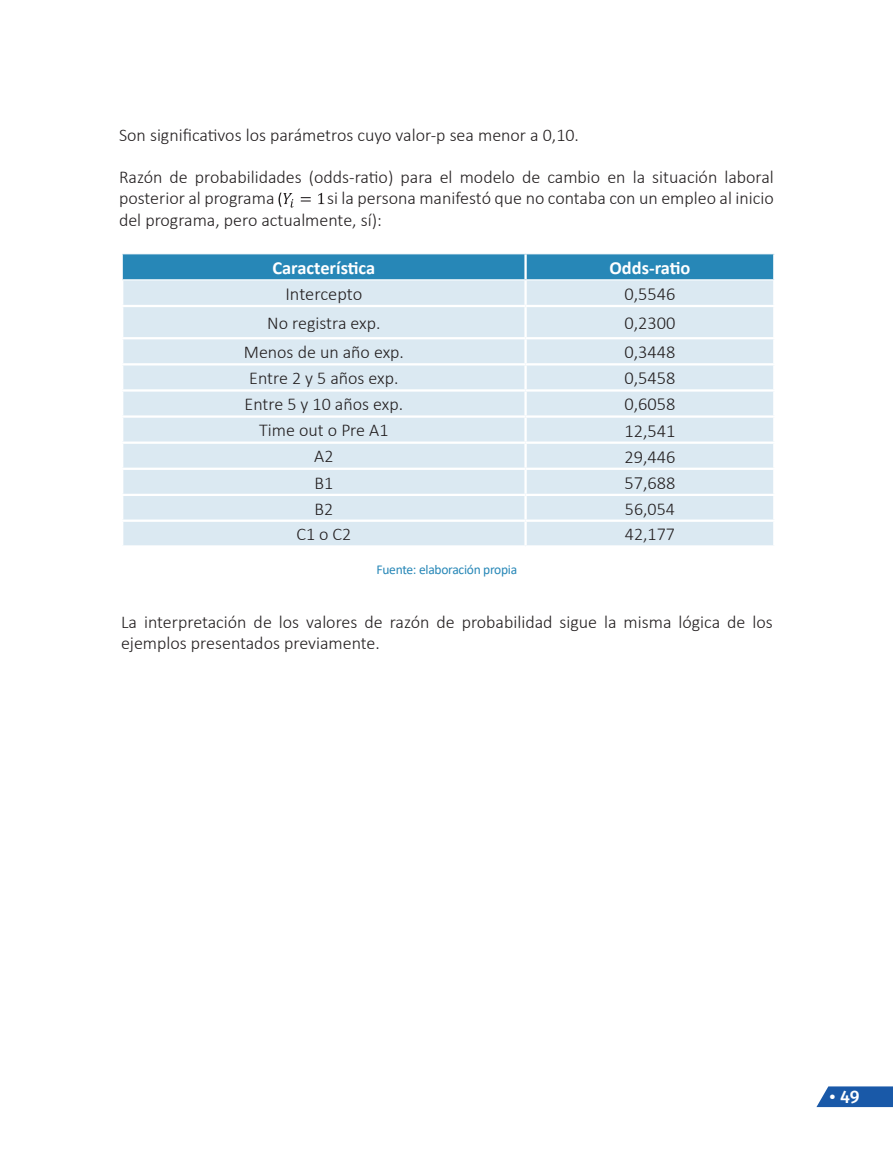
<style>
.page{position:relative;width:893px;height:1149px;background:#fff}
.page>*{position:absolute;margin:0;border:0;box-sizing:border-box;transform-origin:0 0}
.t1{font:300 18.45px "Calibri";color:#231f20}
.t2{font:700 18.45px "Calibri";color:#fff}
.t3{font:300 18px/21px "Calibri";color:#231f20}
.t4{font:500 18px "Fira Sans";color:#fff}
.t5{font:13.5px "Calibri";letter-spacing:-.02em;color:#2787b7}
</style>
<div class="page">
<svg style="left:817px;top:1086px;width:76px;height:20px;background:#2e68b0"></svg>
<svg style="left:279px;top:192px;width:15px;height:15px"></svg>
<svg style="left:301px;top:197px;width:10px;height:4px"></svg>
<svg style="left:318px;top:193px;width:6px;height:11px"></svg>
<div style="left:123px;top:280px;width:650px;height:265px;background:#dbe9f2"></div>
<hr style="left:524px;top:280px;width:3px;height:25px;background:#fff">
<hr style="left:121px;top:305px;width:405px;height:2px;background:#fff">
<hr style="left:526px;top:305px;width:249px;height:2px;background:#fff">
<hr style="left:524px;top:307px;width:3px;height:30px;background:#fff">
<hr style="left:121px;top:337px;width:405px;height:2px;background:#fff">
<hr style="left:526px;top:337px;width:249px;height:2px;background:#fff">
<hr style="left:524px;top:339px;width:3px;height:24px;background:#fff">
<hr style="left:121px;top:363px;width:405px;height:2px;background:#fff">
<hr style="left:526px;top:363px;width:249px;height:2px;background:#fff">
<hr style="left:524px;top:365px;width:3px;height:24px;background:#fff">
<hr style="left:121px;top:389px;width:405px;height:2px;background:#fff">
<hr style="left:526px;top:389px;width:249px;height:2px;background:#fff">
<hr style="left:524px;top:391px;width:3px;height:24px;background:#fff">
<hr style="left:121px;top:415px;width:405px;height:2px;background:#fff">
<hr style="left:526px;top:415px;width:249px;height:2px;background:#fff">
<hr style="left:524px;top:417px;width:3px;height:24px;background:#fff">
<hr style="left:121px;top:441px;width:405px;height:2px;background:#fff">
<hr style="left:526px;top:441px;width:249px;height:2px;background:#fff">
<hr style="left:524px;top:443px;width:3px;height:24px;background:#fff">
<hr style="left:121px;top:467px;width:405px;height:3px;background:#fff">
<hr style="left:526px;top:467px;width:249px;height:3px;background:#fff">
<hr style="left:524px;top:470px;width:3px;height:23px;background:#fff">
<hr style="left:121px;top:493px;width:405px;height:3px;background:#fff">
<hr style="left:526px;top:493px;width:249px;height:3px;background:#fff">
<hr style="left:524px;top:496px;width:3px;height:23px;background:#fff">
<hr style="left:121px;top:519px;width:405px;height:2px;background:#fff">
<hr style="left:526px;top:519px;width:249px;height:2px;background:#fff">
<hr style="left:524px;top:521px;width:3px;height:24px;background:#fff">
<div style="left:122px;top:254px;width:652px;height:26px;background:#2787b7"></div>
<hr style="left:122px;top:279px;width:404px;height:1px;background:#fff">
<hr style="left:526px;top:279px;width:247px;height:1px;background:#fff">
<p class="t3" style="left:119px;top:124px;width:461px">Son significativos los parámetros cuyo valor-p sea menor a 0,10.</p>
<p class="t3" style="left:119px;top:167px;width:656px">Razón de probabilidades (odds-ratio) para el modelo de cambio en la situación laboral posterior al programa</p>
<p class="t3" style="left:119px;top:188px;width:656px;text-indent:208px">si la persona manifestó que no contaba con un empleo al inicio del programa, pero actualmente, sí):</p>
<p class="t2" style="left:272px;top:254px;width:104px">Característica</p>
<p class="t2" style="left:609px;top:254px;width:82px">Odds-ratio</p>
<p class="t1" style="left:285px;top:282px;width:78px">Intercepto</p>
<p class="t1" style="left:624px;top:282px;width:53px">0,5546</p>
<p class="t3" style="left:267px;top:312px;width:115px">No registra exp.</p>
<p class="t1" style="left:624px;top:311px;width:53px">0,2300</p>
<p class="t3" style="left:244px;top:341px;width:162px">Menos de un año exp.</p>
<p class="t1" style="left:624px;top:340px;width:53px">0,3448</p>
<p class="t3" style="left:249px;top:367px;width:151px">Entre 2 y 5 años exp.</p>
<p class="t1" style="left:624px;top:366px;width:53px">0,5458</p>
<p class="t3" style="left:245px;top:393px;width:160px">Entre 5 y 10 años exp.</p>
<p class="t1" style="left:624px;top:393px;width:53px">0,6058</p>
<p class="t3" style="left:259px;top:419px;width:131px">Time out o Pre A1</p>
<p class="t1" style="left:624px;top:419px;width:53px">12,541</p>
<p class="t3" style="left:314px;top:445px;width:21px">A2</p>
<p class="t1" style="left:624px;top:445px;width:53px">29,446</p>
<p class="t3" style="left:314px;top:472px;width:20px">B1</p>
<p class="t1" style="left:624px;top:471px;width:53px">57,688</p>
<p class="t3" style="left:314px;top:497px;width:20px">B2</p>
<p class="t3" style="left:625px;top:497px;width:52px">56,054</p>
<p class="t3" style="left:296px;top:523px;width:57px">C1 o C2</p>
<p class="t3" style="left:625px;top:523px;width:52px">42,177</p>
<p class="t5" style="left:376px;top:560px;width:142px">Fuente: elaboración propia</p>
<p class="t3" style="left:121px;top:611px;width:653px">La interpretación de los valores de razón de probabilidad sigue la misma lógica de los ejemplos presentados previamente.</p>
<p class="t4" style="left:830px;top:1081px;width:31px">• 49</p>
</div>
